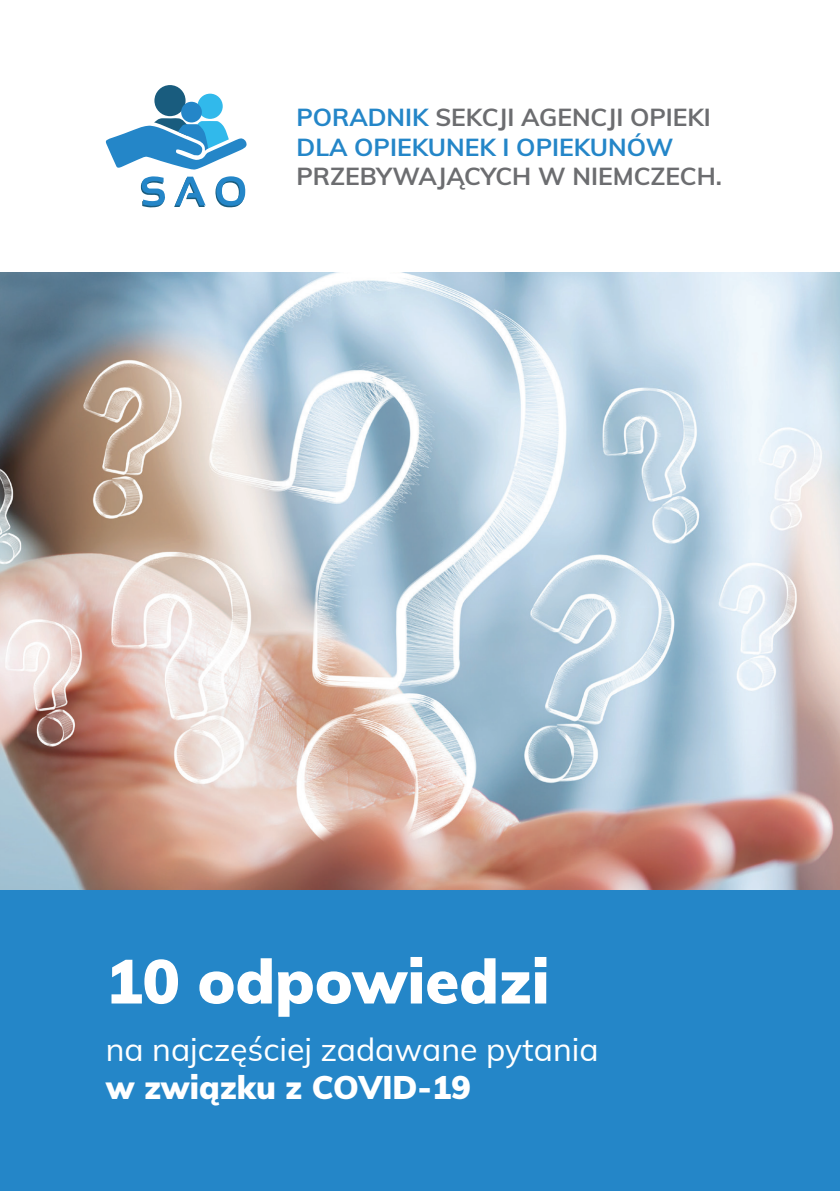
<style>
.page{position:relative;width:840px;height:1191px;background:#fff}
.page>*{position:absolute;margin:0;border:0;box-sizing:border-box;transform-origin:0 0}
.t1{font:900 61.4px "Muli";color:#fff}
.t2{font:32px "Muli";color:#fff}
.t3{font:900 32px "Muli";color:#fff}
.t4{font:700 24.6px/29.6px "Muli";color:#2486c8}
.t5{font:700 24.6px "Muli";color:#6c6d70}
.s1{color:#6c6d70}
</style>
<div class="page">
<img style="left:0;top:272px;width:839px;height:618px">
<div style="left:0;top:890px;width:839px;height:301px;background:#2486c8"></div>
<div style="left:197px;top:94px;width:25px;height:25px;background:#31b9eb;border-radius:50%"></div>
<div style="left:154px;top:85px;width:31px;height:31px;background:#195c7e;border-radius:50%"></div>
<div style="left:181px;top:102px;width:21px;height:20px;background:#2486c8;border-radius:50%"></div>
<svg style="left:105px;top:118px;width:142px;height:52px"></svg>
<svg style="left:141px;top:176px;width:24px;height:32px"></svg>
<svg style="left:174px;top:177px;width:31px;height:30px"></svg>
<svg style="left:215px;top:176px;width:30px;height:31px"></svg>
<p class="t4" style="left:296px;top:101px;width:415px">PORADNIK <span class="s1">SEKCJI AGENCJI OPIEKI<br></span>DLA OPIEKUNEK I OPIEKUNÓW</p>
<p class="t5" style="left:296px;top:158px;width:427px">PRZEBYWAJĄCYCH W NIEMCZECH.</p>
<h1 class="t1" style="left:106px;top:936px;width:445px">10 odpowiedzi</h1>
<h2 class="t2" style="left:106px;top:1026px;width:494px">na najczęściej zadawane pytania</h2>
<h2 class="t3" style="left:106px;top:1064px;width:366px">w związku z COVID-19</h2>
</div>
